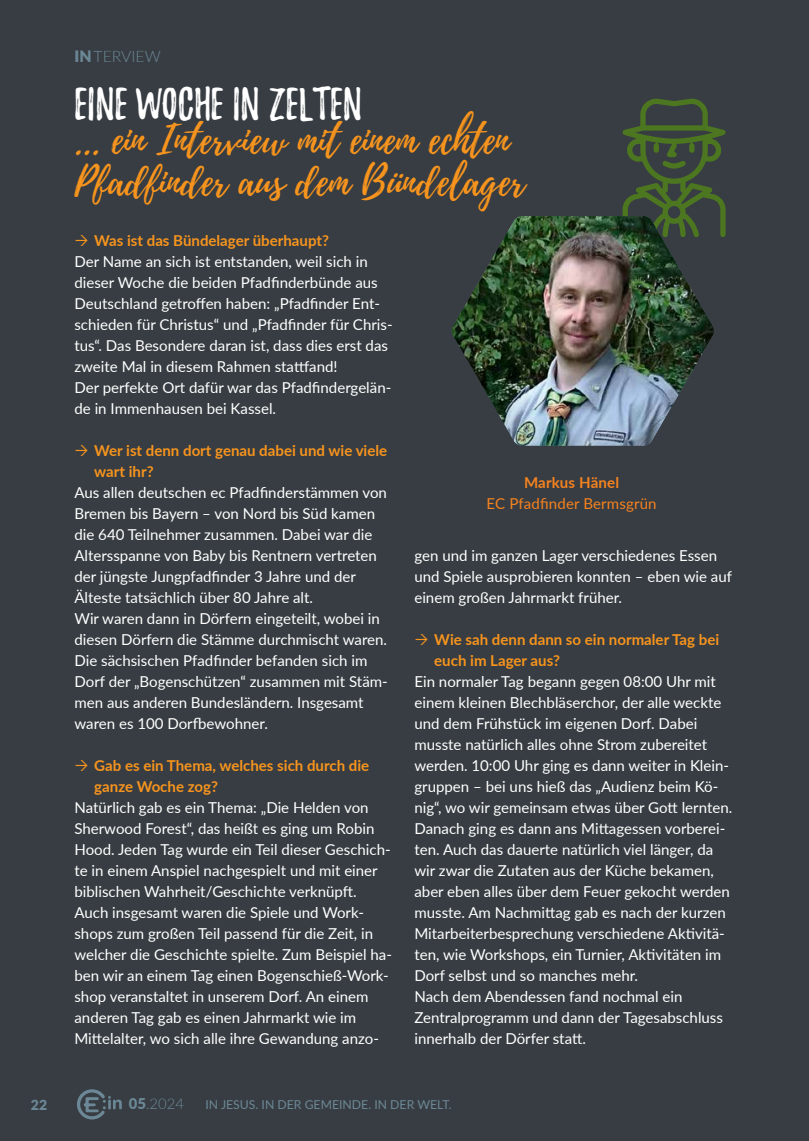
<style>
.page{position:relative;width:809px;height:1141px;background:#373d42}
.page>*{position:absolute;margin:0;border:0;box-sizing:border-box;transform-origin:0 0}
.t1{font:40.25px/42px "Playlist Script";color:#f7941e}
.t2{font:40.25px "Playlist Caps";color:#fff}
.t3{font:300 15.75px "Lato";color:#6c8896}
.t4{font:15.05px/21px "Lato";color:#fff}
.t5{font:700 15.05px/21px "Lato";color:#f7941e}
.t6{font:15.05px "Lato";letter-spacing:.01em;color:#f58220}
.t7{font:700 15.05px "Lato";letter-spacing:.01em;color:#f58220}
.t8{font:300 14.88px "Lato";color:#6c8896}
.t9{font:900 14px "Lato";color:#6c8896}
.t10{font:12.25px "Lato";color:#6c8896}
.s1{font-weight:900}
</style>
<div class="page">
<svg style="left:77px;top:1089px;width:45px;height:30px"></svg>
<svg style="left:622px;top:98px;width:104px;height:139px"></svg>
<div style="left:451px;top:213px;width:266px;height:233px;background:#000;opacity:.2"></div>
<p class="t3" style="left:74px;top:46px;width:88px"><span class="s1">IN</span>TERVIEW</p>
<h1 class="t2" style="left:74px;top:86px;width:289px">EINE WOCHE IN ZELTEN</h1>
<h1 class="t1" style="left:74px;top:120px;width:451px">... ein Interview mit einem echten<br>Pfadfinder aus dem Bündelager</h1>
<p class="t5" style="left:94px;top:230px;width:236px">Was ist das Bündelager überhaupt?</p>
<p class="t4" style="left:74px;top:251px;width:320px">Der Name an sich ist entstanden, weil sich in dieser Woche die beiden Pfadfinderbünde aus Deutschland getroffen haben: „Pfadfinder Ent&shy;schieden für Christus“ und „Pfadfinder für Chris&shy;tus“. Das Besondere daran ist, dass dies erst das zweite Mal in diesem Rahmen stattfand!<br>Der perfekte Ort dafür war das Pfadfindergelän&shy;de in Immenhausen bei Kassel.</p>
<p class="t5" style="left:94px;top:440px;width:294px">Wer ist denn dort genau dabei und wie viele wart ihr?</p>
<p class="t4" style="left:74px;top:482px;width:315px">Aus allen deutschen ec Pfadfinderstämmen von Bremen bis Bayern – von Nord bis Süd kamen die 640 Teilnehmer zusammen. Dabei war die Altersspanne von Baby bis Rentnern vertreten der jüngste Jungpfadfinder 3 Jahre und der Älteste tatsächlich über 80 Jahre alt.<br>Wir waren dann in Dörfern eingeteilt, wobei in diesen Dörfern die Stämme durchmischt waren.<br>Die sächsischen Pfadfinder befanden sich im Dorf der „Bogenschützen“ zusammen mit Stäm&shy;men aus anderen Bundesländern. Insgesamt waren es 100 Dorfbewohner.</p>
<p class="t5" style="left:94px;top:755px;width:276px">Gab es ein Thema, welches sich durch die ganze Woche zog?</p>
<p class="t4" style="left:74px;top:797px;width:319px">Natürlich gab es ein Thema: „Die Helden von Sherwood Forest“, das heißt es ging um Robin Hood. Jeden Tag wurde ein Teil dieser Geschich&shy;te in einem Anspiel nachgespielt und mit einer biblischen Wahrheit/Geschichte verknüpft.<br>Auch insgesamt waren die Spiele und Work&shy;shops zum großen Teil passend für die Zeit, in welcher die Geschichte spielte. Zum Beispiel ha&shy;ben wir an einem Tag einen Bogenschieß-Work&shy;shop veranstaltet in unserem Dorf. An einem anderen Tag gab es einen Jahrmarkt wie im Mittelalter, wo sich alle ihre Gewandung anzo-</p>
<p class="t7" style="left:524px;top:471px;width:97px">Markus Hänel</p>
<p class="t6" style="left:486px;top:492px;width:172px">EC Pfadfinder Bermsgrün</p>
<p class="t4" style="left:414px;top:545px;width:319px">gen und im ganzen Lager verschiedenes Essen und Spiele ausprobieren konnten – eben wie auf einem großen Jahrmarkt früher.</p>
<p class="t5" style="left:434px;top:629px;width:286px">Wie sah denn dann so ein normaler Tag bei euch im Lager aus?</p>
<p class="t4" style="left:414px;top:671px;width:319px">Ein normaler Tag begann gegen 08:00 Uhr mit einem kleinen Blechbläserchor, der alle weckte und dem Frühstück im eigenen Dorf. Dabei musste natürlich alles ohne Strom zubereitet werden. 10:00 Uhr ging es dann weiter in Klein&shy;gruppen – bei uns hieß das „Audienz beim Kö&shy;nig“, wo wir gemeinsam etwas über Gott lernten.<br>Danach ging es dann ans Mittagessen vorberei&shy;ten. Auch das dauerte natürlich viel länger, da wir zwar die Zutaten aus der Küche bekamen, aber eben alles über dem Feuer gekocht werden musste. Am Nachmittag gab es nach der kurzen Mitarbeiterbesprechung verschiedene Aktivitä&shy;ten, wie Workshops, ein Turnier, Aktivitäten im Dorf selbst und so manches mehr.<br>Nach dem Abendessen fand nochmal ein Zentralprogramm und dann der Tagesabschluss innerhalb der Dörfer statt.</p>
<p class="t9" style="left:31px;top:1094px;width:18px">22</p>
<p class="t8" style="left:129px;top:1094px;width:57px"><span class="s1">05</span>.2024</p>
<p class="t10" style="left:205px;top:1096px;width:248px">IN JESUS. IN DER GEMEINDE. IN DER WELT.</p>
</div>
